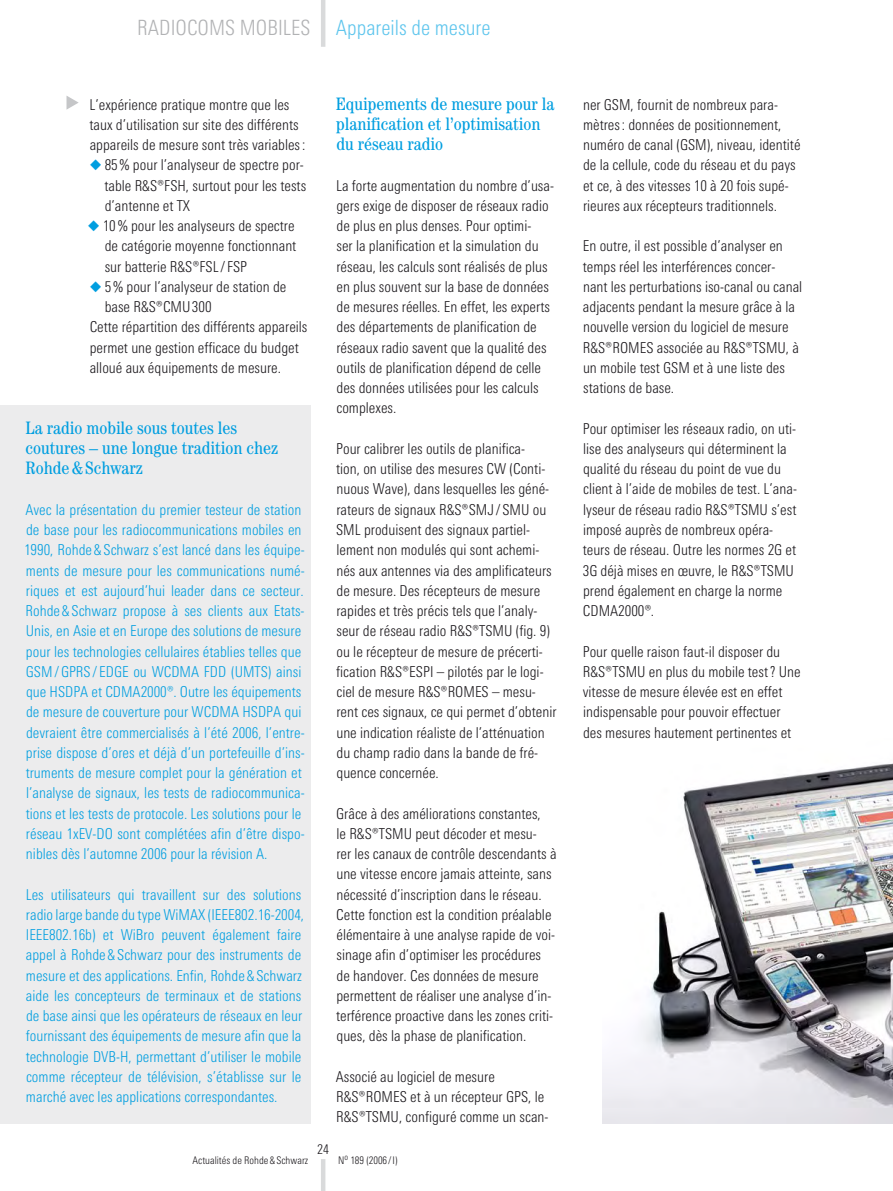
<style>
.page{position:relative;width:893px;height:1191px;background:#fff}
.page>*{position:absolute;margin:0;border:0;box-sizing:border-box;transform-origin:0 0}
.t1{font:300 21px "RS Univers Cond";color:#5ec5ed}
.t2{font:condensed 18px/20.2px "Century";color:#009ee0}
.t3{font:300 15px/20.2px "RS Univers Cond";color:#1a171b}
.t4{font:300 15px/20.2px "RS Univers Cond";color:#009ee0}
.t5{font:300 13.5px "RS Univers Cond";color:#1a171b}
.t6{font:300 10.5px "RS Univers Cond";color:#1a171b}
.s1{color:#b1b2b4}
.s2{color:#009ee0}
</style>
<div class="page">
<hr style="left:321px;top:1161px;width:4px;height:30px;background:#d9dadb">
<hr style="left:321px;top:0;width:4px;height:45px;background:#d9dadb">
<img style="left:603px;top:763px;width:290px;height:360px">
<div style="left:0;top:405px;width:310px;height:718px;background:#ececed"></div>
<svg style="left:67px;top:96px;width:12px;height:13px"></svg>
<h1 class="t1" style="left:137px;top:15px;width:355px"><span class="s1">RADIOCOMS MOBILES</span> Appareils de mesure</h1>
<p class="t3" style="left:89px;top:94px;width:217px">L’expérience pratique montre que les taux d’utilisation sur site des différents appareils de mesure sont très variables:</p>
<p class="t3" style="left:104px;top:155px;width:203px;text-indent:-15px"><span class="s2">◆</span> 85% pour l’analyseur de spectre por&shy;table R&amp;S®FSH, surtout pour les tests d’antenne et TX</p>
<p class="t3" style="left:105px;top:216px;width:193px;text-align:justify;text-indent:-17px"><span class="s2">◆</span> 10% pour les analyseurs de spectre de catégorie moyenne fonctionnant sur batterie R&amp;S®FSL/ FSP</p>
<p class="t3" style="left:90px;top:276px;width:198px"><span class="s2">◆</span> 5% pour l’analyseur de station de</p>
<p class="t3" style="left:105px;top:297px;width:108px">base R&amp;S®CMU300</p>
<p class="t3" style="left:90px;top:317px;width:219px">Cette répartition des différents appareils</p>
<p class="t3" style="left:90px;top:337px;width:211px">permet une gestion efficace du budget</p>
<p class="t3" style="left:90px;top:357px;width:193px">alloué aux équipements de mesure.</p>
<p class="t2" style="left:25px;top:417px;width:254px">La radio mobile sous toutes les coutures – une longue tradition chez<br>Rohde&amp;Schwarz</p>
<p class="t4" style="left:24px;top:499px;width:282px">Avec la présentation du premier testeur de station de base pour les radiocommunications mobiles en 1990, Rohde&amp;Schwarz s’est lancé dans les équipe&shy;ments de mesure pour les communications numé&shy;riques et est aujourd’hui leader dans ce secteur.<br>Rohde&amp;Schwarz propose à ses clients aux Etats-Unis, en Asie et en Europe des solutions de mesure pour les technologies cellulaires établies telles que GSM/GPRS / EDGE ou WCDMA FDD (UMTS) ainsi que HSDPA et CDMA2000®. Outre les équipements de mesure de couverture pour WCDMA HSDPA qui devraient être commercialisés à l’été 2006, l’entre&shy;prise dispose d’ores et déjà d’un portefeuille d’ins&shy;truments de mesure complet pour la génération et l’analyse de signaux, les tests de radiocommunica&shy;tions et les tests de protocole. Les solutions pour le réseau 1xEV-DO sont complétées afin d’être dispo&shy;nibles dès l’automne 2006 pour la révision A.</p>
<p class="t4" style="left:26px;top:884px;width:280px">Les utilisateurs qui travaillent sur des solutions radio large bande du type WiMAX (IEEE802.16-2004, IEEE802.16b) et WiBro peuvent également faire appel à Rohde&amp;Schwarz pour des instruments de mesure et des applications. Enfin, Rohde&amp;Schwarz aide les concepteurs de terminaux et de stations de base ainsi que les opérateurs de réseaux en leur fournissant des équipements de mesure afin que la technologie DVB-H, permettant d’utiliser le mobile comme récepteur de télévision, s’établisse sur le marché avec les applications correspondantes.</p>
<p class="t2" style="left:336px;top:93px;width:220px">Equipements de mesure pour la planification et l’optimisation du réseau radio</p>
<p class="t3" style="left:336px;top:175px;width:219px">La forte augmentation du nombre d’usa&shy;gers exige de disposer de réseaux radio de plus en plus denses. Pour optimi-<br>ser la planification et la simulation du réseau, les calculs sont réalisés de plus en plus souvent sur la base de données de mesures réelles. En effet, les experts des départements de planification de réseaux radio savent que la qualité des outils de planification dépend de celle des données utilisées pour les calculs complexes.</p>
<p class="t3" style="left:336px;top:438px;width:222px">Pour calibrer les outils de planifica-<br>tion, on utilise des mesures CW (Conti&shy;nuous Wave), dans lesquelles les géné&shy;rateurs de signaux R&amp;S®SMJ / SMU ou SML produisent des signaux partiel&shy;lement non modulés qui sont achemi&shy;nés aux antennes via des amplificateurs de mesure. Des récepteurs de mesure rapides et très précis tels que l’analy&shy;seur de réseau radio R&amp;S®TSMU (fig. 9) ou le récepteur de mesure de précerti&shy;fication R&amp;S®ESPI – pilotés par le logi&shy;ciel de mesure R&amp;S®ROMES – mesu&shy;rent ces signaux, ce qui permet d’obtenir une indication réaliste de l’atténuation du champ radio dans la bande de fré&shy;quence concernée.</p>
<p class="t3" style="left:336px;top:803px;width:222px">Grâce à des améliorations constantes,<br>le R&amp;S®TSMU peut décoder et mesu-<br>rer les canaux de contrôle descendants à une vitesse encore jamais atteinte, sans nécessité d’inscription dans le réseau.<br>Cette fonction est la condition préalable élémentaire à une analyse rapide de voi&shy;sinage afin d’optimiser les procédures de handover. Ces données de mesure permettent de réaliser une analyse d’in&shy;terférence proactive dans les zones criti&shy;ques, dès la phase de planification.</p>
<p class="t3" style="left:336px;top:1066px;width:214px">Associé au logiciel de mesure<br>R&amp;S®ROMES et à un récepteur GPS, le<br>R&amp;S®TSMU, configuré comme un scan-</p>
<p class="t5" style="left:317px;top:1141px;width:13px">24</p>
<p class="t6" style="left:193px;top:1153px;width:117px">Actualités de Rohde&amp;Schwarz</p>
<p class="t6" style="left:338px;top:1153px;width:61px">N<sup>o</sup> 189 (2006/I)</p>
<p class="t3" style="left:583px;top:94px;width:219px">ner GSM, fournit de nombreux para&shy;mètres: données de positionnement, numéro de canal (GSM), niveau, identité de la cellule, code du réseau et du pays et ce, à des vitesses 10 à 20 fois supé&shy;rieures aux récepteurs traditionnels.</p>
<p class="t3" style="left:583px;top:236px;width:221px">En outre, il est possible d’analyser en temps réel les interférences concer&shy;nant les perturbations iso-canal ou canal adjacents pendant la mesure grâce à la nouvelle version du logiciel de mesure R&amp;S®ROMES associée au R&amp;S®TSMU, à un mobile test GSM et à une liste des stations de base.</p>
<p class="t3" style="left:583px;top:418px;width:216px">Pour optimiser les réseaux radio, on uti&shy;lise des analyseurs qui déterminent la qualité du réseau du point de vue du client à l’aide de mobiles de test. L’ana&shy;lyseur de réseau radio R&amp;S®TSMU s’est imposé auprès de nombreux opéra&shy;teurs de réseau. Outre les normes 2G et 3G déjà mises en œuvre, le R&amp;S®TSMU prend également en charge la norme CDMA2000®.</p>
<p class="t3" style="left:583px;top:641px;width:219px">Pour quelle raison faut-il disposer du R&amp;S®TSMU en plus du mobile test? Une vitesse de mesure élevée est en effet indispensable pour pouvoir effectuer des mesures hautement pertinentes et</p>
</div>
